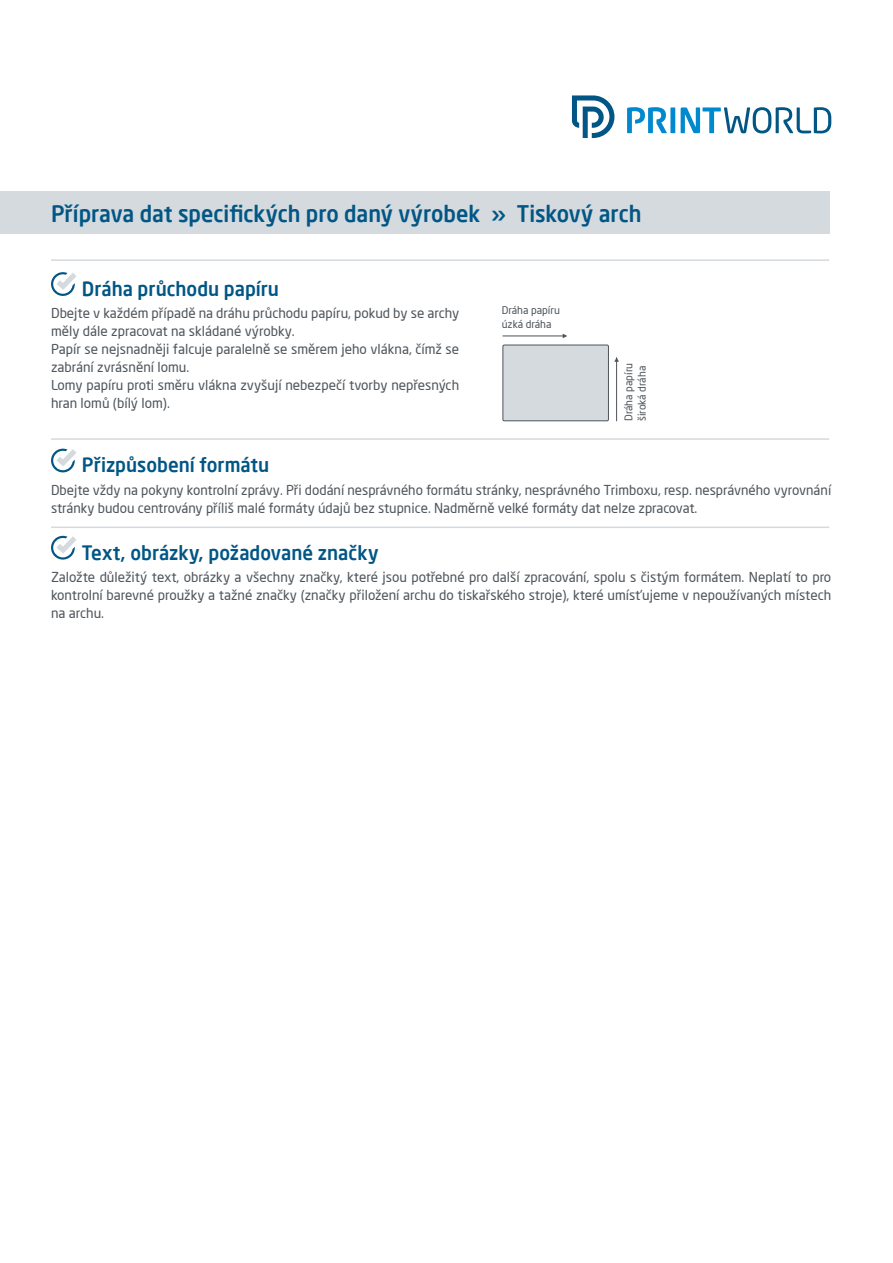
<style>
.page{position:relative;width:893px;height:1263px;background:#fff}
.page>*{position:absolute;margin:0;border:0;box-sizing:border-box;transform-origin:0 0}
.t1{font:500 22.5px "Neo Sans Pro";color:#015685;scale:.96 1}
.t2{font:500 19.5px "Neo Sans Pro";color:#015685;scale:.96 1}
.t3{font:13.5px/18px "Neo Sans Pro";color:#4d545a}
.t4{font:10.5px/13.5px "Neo Sans Pro";color:#4d545a}
</style>
<div class="page">
<div style="left:0;top:191px;width:829px;height:43px;background:#d4dade"></div>
<svg style="left:627px;top:107px;width:204px;height:26px"></svg>
<svg style="left:572px;top:96px;width:42px;height:42px"></svg>
<div style="left:503px;top:345px;width:105px;height:76px;background:#d4dade"></div>
<div style="left:502px;top:345px;width:107px;height:76px;border:1px solid #4d545a"></div>
<svg style="left:51px;top:272px;width:25px;height:24px"></svg>
<svg style="left:51px;top:449px;width:26px;height:23px"></svg>
<svg style="left:51px;top:536px;width:25px;height:24px"></svg>
<hr style="left:51px;top:259px;width:778px;height:2px;background:#d4dade">
<hr style="left:51px;top:438px;width:778px;height:2px;background:#d4dade">
<hr style="left:502px;top:336px;width:64px;height:1px;background:#4d545a">
<hr style="left:616px;top:357px;width:1px;height:64px;background:#4d545a">
<svg style="left:614px;top:357px;width:5px;height:5px"></svg>
<hr style="left:51px;top:526px;width:778px;height:2px;background:#d4dade">
<h1 class="t1" style="left:51px;top:200px;width:616px">Příprava dat specifických pro daný výrobek » Tiskový arch</h1>
<h2 class="t2" style="left:82px;top:276px;width:207px">Dráha průchodu papíru</h2>
<p class="t3" style="left:51px;top:304px;width:410px">Dbejte v každém případě na dráhu průchodu papíru, pokud by se archy měly dále zpracovat na skládané výrobky.<br>Papír se nejsnadněji falcuje paralelně se směrem jeho vlákna, čímž se zabrání zvrásnění lomu.<br>Lomy papíru proti směru vlákna zvyšují nebezpečí tvorby nepřesných hran lomů (bílý lom).</p>
<p class="t4" style="left:502px;top:303px;width:60px">Dráha papíru úzká dráha</p>
<p class="t4" style="left:622px;top:421px;width:60px;rotate:-90deg">Dráha papíru široká dráha</p>
<h2 class="t2" style="left:82px;top:453px;width:197px">Přizpůsobení formátu</h2>
<p class="t3" style="left:51px;top:480px;width:782px">Dbejte vždy na pokyny kontrolní zprávy. Při dodání nesprávného formátu stránky, nesprávného Trimboxu, resp. nesprávného vyrovnání stránky budou centrovány příliš malé formáty údajů bez stupnice. Nadměrně velké formáty dat nelze zpracovat.</p>
<h2 class="t2" style="left:82px;top:540px;width:310px">Text, obrázky, požadované značky</h2>
<p class="t3" style="left:51px;top:568px;width:782px;text-align:justify">Založte důležitý text, obrázky a všechny značky, které jsou potřebné pro další zpracování, spolu s čistým formátem. Neplatí to pro kontrolní barevné proužky a tažné značky (značky přiložení archu do tiskařského stroje), které umísťujeme v nepoužívaných místech na archu.</p>
</div>
